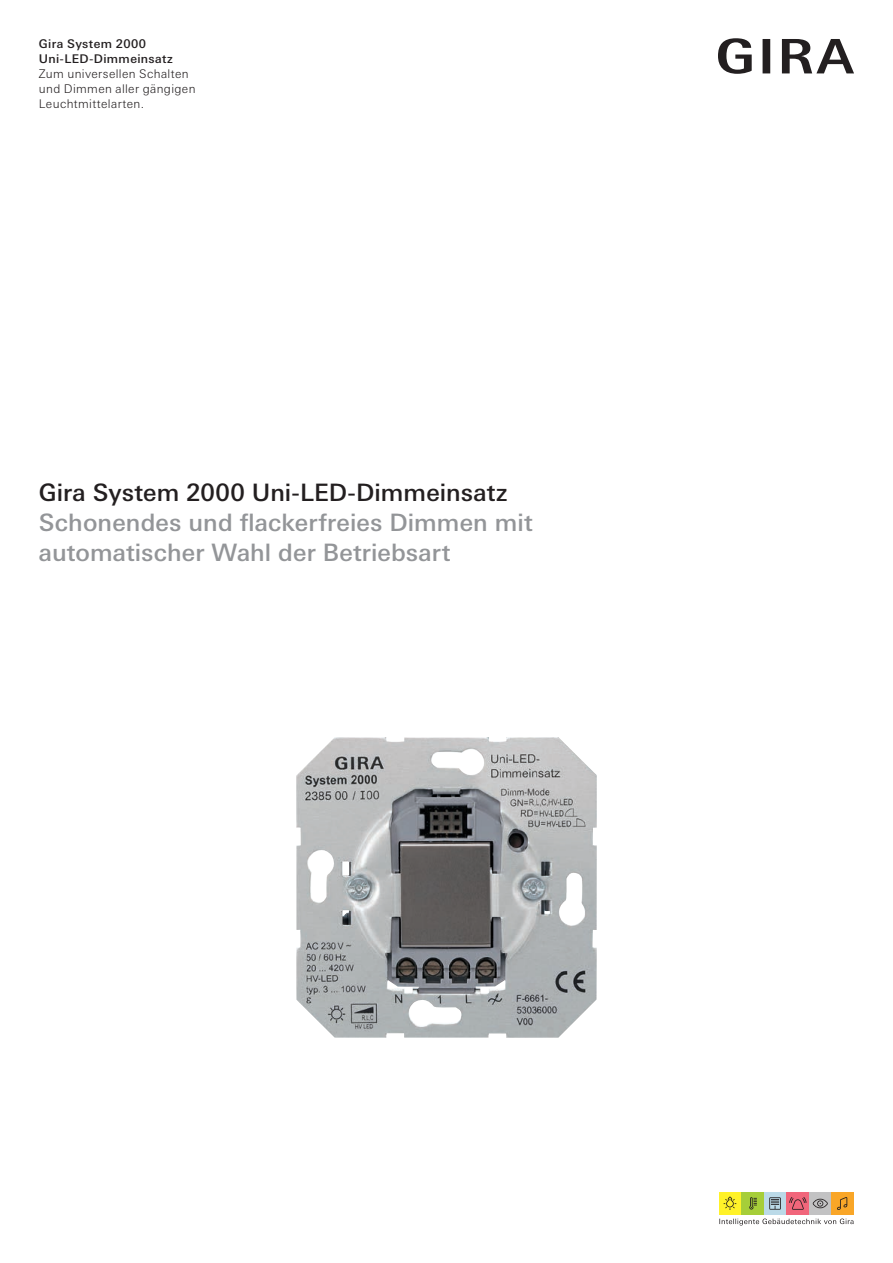
<style>
.page{position:relative;width:893px;height:1263px;background:#fff}
.page>*{position:absolute;margin:0;border:0;box-sizing:border-box;transform-origin:0 0}
.t1{font:500 24px/30px "Linotype Univers Basic";letter-spacing:.005em;color:#939598}
.t2{font:500 24px "Linotype Univers Basic";color:#231f20}
.t3{font:300 12px/15px "Linotype Univers Basic";letter-spacing:.03em;color:#231f20}
.t4{font:500 12px/15px "Linotype Univers Basic";letter-spacing:.03em;color:#231f20}
</style>
<div class="page">
<img style="left:296px;top:737px;width:301px;height:301px">
<svg style="left:718px;top:38px;width:136px;height:36px"></svg>
<div style="left:719px;top:1192px;width:22px;height:23px;background:#fff229"></div>
<div style="left:764px;top:1192px;width:22px;height:23px;background:#bbdae8"></div>
<div style="left:741px;top:1192px;width:23px;height:23px;background:#a6ce39"></div>
<div style="left:809px;top:1192px;width:22px;height:23px;background:#c2c2c3"></div>
<div style="left:786px;top:1192px;width:23px;height:23px;background:#f1667b"></div>
<div style="left:831px;top:1192px;width:23px;height:23px;background:#f9a628"></div>
<svg style="left:719px;top:1218px;width:135px;height:7px"></svg>
<svg style="left:724px;top:1196px;width:12px;height:14px"></svg>
<svg style="left:769px;top:1197px;width:12px;height:13px"></svg>
<svg style="left:749px;top:1197px;width:8px;height:12px"></svg>
<svg style="left:813px;top:1199px;width:15px;height:9px"></svg>
<svg style="left:789px;top:1197px;width:17px;height:13px"></svg>
<svg style="left:837px;top:1197px;width:10px;height:13px"></svg>
<p class="t4" style="left:39px;top:36px;width:136px">Gira System 2000<br>Uni-LED-Dimmeinsatz</p>
<p class="t3" style="left:39px;top:66px;width:158px">Zum universellen Schalten und Dimmen aller gängigen<br>Leuchtmittelarten.</p>
<p class="t2" style="left:39px;top:479px;width:470px">Gira System 2000 Uni-LED-Dimmeinsatz</p>
<p class="t1" style="left:39px;top:508px;width:495px">Schonendes und flackerfreies Dimmen mit automatischer Wahl der Betriebsart</p>
</div>
